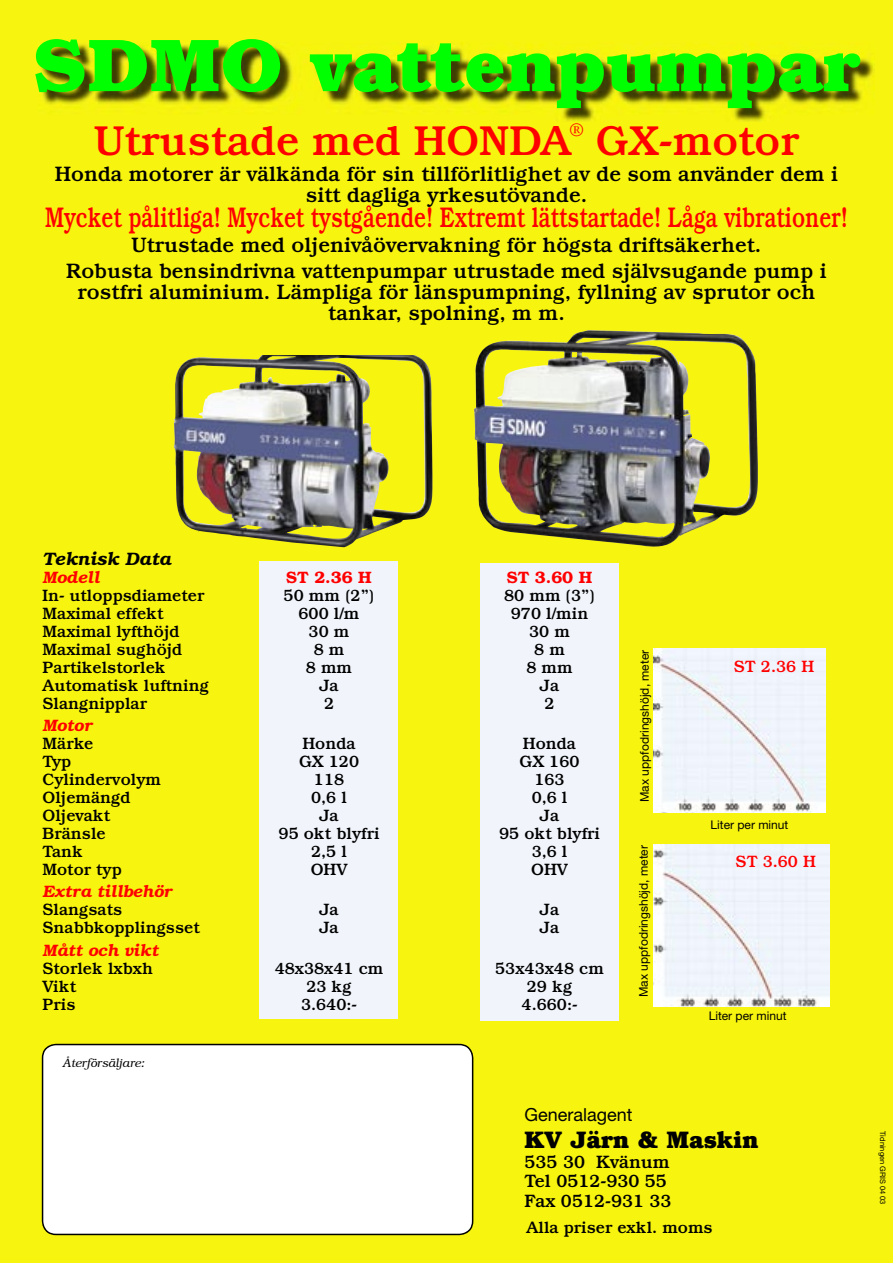
<style>
.page{position:relative;width:893px;height:1263px;background:#f7f410}
.page>*{position:absolute;margin:0;border:0;box-sizing:border-box;transform-origin:0 0}
.t1{font:700 75px "Bookman";color:#0f0}
.t2{font:500 42px "Bookman";color:#f00}
.t3{font:500 28.5px "Bookman";color:#f00;scale:.75 1}
.t4{font:700 24px "Bookman";color:#000}
.t5{font:500 21px/21px "Bookman";color:#000;text-align:center}
.t6{font:500 18px/19.5px "Bookman";color:#000}
.t7{font:18px "Helvetica Neue";color:#000}
.t8{font:italic 600 18px "Bookman";color:#000}
.t9{font:18px "Times Ten";color:#f00}
.t10{font:500 16.5px "Bookman";color:#000}
.t11{font:italic 600 16.5px "Bookman";color:#f00}
.t12{font:600 16.5px "Bookman";color:#f00}
.t13{font:500 16.5px "Bookman";color:#f00}
.t14{font:12px "Helvetica Neue";color:#000}
.t15{font:italic 300 12px "Bookman";color:#000}
.t16{font:7.5px "Helvetica Neue";color:#000}
</style>
<div class="page">
<svg style="left:42px;top:1044px;width:431px;height:191px"></svg>
<img style="left:39px;top:42px;width:835px;height:80px">
<img style="left:173px;top:356px;width:259px;height:191px">
<img style="left:474px;top:330px;width:284px;height:218px">
<div style="left:259px;top:561px;width:139px;height:458px;background:#f1f5fb"></div>
<div style="left:480px;top:563px;width:139px;height:458px;background:#f1f5fb"></div>
<img style="left:653px;top:648px;width:173px;height:164px">
<img style="left:653px;top:844px;width:176px;height:163px">
<h1 class="t1" style="left:33px;top:19px;width:829px">SDMO vattenpumpar</h1>
<h2 class="t2" style="left:94px;top:116px;width:479px">Utrustade med HONDA</h2>
<p class="t9" style="left:570px;top:119px;width:16px">®</p>
<h2 class="t2" style="left:596px;top:116px;width:205px">GX-motor</h2>
<p class="t5" style="left:55px;top:163px;width:785px">Honda motorer är välkända för sin tillförlitlighet av de som använder dem i sitt dagliga yrkesutövande.</p>
<h3 class="t3" style="left:45px;top:201px;width:1072px">Mycket pålitliga! Mycket tystgående! Extremt lättstartade! Låga vibrationer!</h3>
<p class="t5" style="left:66px;top:232px;width:762px;line-height:25.2px">Utrustade med oljenivåövervakning för högsta driftsäkerhet.<br>Robusta bensindrivna vattenpumpar utrustade med självsugande pump i</p>
<p class="t5" style="left:78px;top:280px;width:739px;line-height:21.6px">rostfri aluminium. Lämpliga för länspumpning, fyllning av sprutor och tankar, spolning, m m.</p>
<p class="t8" style="left:43px;top:548px;width:130px">Teknisk Data</p>
<p class="t11" style="left:43px;top:567px;width:59px">Modell</p>
<p class="t12" style="left:286px;top:567px;width:87px">ST 2.36 H</p>
<p class="t12" style="left:507px;top:567px;width:87px">ST 3.60 H</p>
<p class="t10" style="left:43px;top:585px;width:163px">In- utloppsdiameter</p>
<p class="t10" style="left:284px;top:585px;width:92px">50 mm (2”)</p>
<p class="t10" style="left:504px;top:585px;width:92px">80 mm (3”)</p>
<p class="t10" style="left:43px;top:603px;width:123px">Maximal effekt</p>
<p class="t10" style="left:299px;top:603px;width:63px">600 l/m</p>
<p class="t10" style="left:511px;top:603px;width:79px">970 l/min</p>
<p class="t10" style="left:43px;top:621px;width:139px">Maximal lyfthöjd</p>
<p class="t10" style="left:309px;top:621px;width:42px">30 m</p>
<p class="t10" style="left:529px;top:621px;width:42px">30 m</p>
<p class="t10" style="left:43px;top:639px;width:141px">Maximal sughöjd</p>
<p class="t10" style="left:314px;top:639px;width:32px">8 m</p>
<p class="t10" style="left:534px;top:639px;width:32px">8 m</p>
<p class="t10" style="left:43px;top:657px;width:125px">Partikelstorlek</p>
<p class="t10" style="left:306px;top:657px;width:48px">8 mm</p>
<p class="t10" style="left:526px;top:657px;width:48px">8 mm</p>
<p class="t10" style="left:43px;top:675px;width:168px">Automatisk luftning</p>
<p class="t10" style="left:319px;top:675px;width:21px">Ja</p>
<p class="t10" style="left:540px;top:675px;width:21px">Ja</p>
<p class="t10" style="left:43px;top:693px;width:106px">Slangnipplar</p>
<p class="t10" style="left:324px;top:693px;width:12px">2</p>
<p class="t10" style="left:544px;top:693px;width:12px">2</p>
<p class="t11" style="left:43px;top:715px;width:51px">Motor</p>
<p class="t10" style="left:43px;top:734px;width:52px">Märke</p>
<p class="t10" style="left:302px;top:734px;width:55px">Honda</p>
<p class="t10" style="left:523px;top:734px;width:55px">Honda</p>
<p class="t10" style="left:43px;top:752px;width:30px">Typ</p>
<p class="t10" style="left:299px;top:752px;width:62px">GX 120</p>
<p class="t10" style="left:519px;top:752px;width:62px">GX 160</p>
<p class="t10" style="left:43px;top:770px;width:120px">Cylindervolym</p>
<p class="t10" style="left:314px;top:770px;width:32px">118</p>
<p class="t10" style="left:534px;top:770px;width:32px">163</p>
<p class="t10" style="left:43px;top:788px;width:90px">Oljemängd</p>
<p class="t10" style="left:311px;top:788px;width:37px">0,6 l</p>
<p class="t10" style="left:532px;top:788px;width:37px">0,6 l</p>
<p class="t10" style="left:43px;top:806px;width:69px">Oljevakt</p>
<p class="t10" style="left:319px;top:806px;width:21px">Ja</p>
<p class="t10" style="left:540px;top:806px;width:21px">Ja</p>
<p class="t10" style="left:43px;top:824px;width:65px">Bränsle</p>
<p class="t10" style="left:279px;top:824px;width:102px">95 okt blyfri</p>
<p class="t10" style="left:499px;top:824px;width:102px">95 okt blyfri</p>
<p class="t10" style="left:43px;top:842px;width:42px">Tank</p>
<p class="t10" style="left:311px;top:842px;width:37px">2,5 l</p>
<p class="t10" style="left:532px;top:842px;width:37px">3,6 l</p>
<p class="t10" style="left:43px;top:860px;width:81px">Motor typ</p>
<p class="t10" style="left:311px;top:860px;width:38px">OHV</p>
<p class="t10" style="left:531px;top:860px;width:38px">OHV</p>
<p class="t11" style="left:43px;top:882px;width:131px">Extra tillbehör</p>
<p class="t10" style="left:43px;top:900px;width:81px">Slangsats</p>
<p class="t10" style="left:319px;top:900px;width:21px">Ja</p>
<p class="t10" style="left:540px;top:900px;width:21px">Ja</p>
<p class="t10" style="left:43px;top:918px;width:159px">Snabbkopplingsset</p>
<p class="t10" style="left:319px;top:918px;width:21px">Ja</p>
<p class="t10" style="left:540px;top:918px;width:21px">Ja</p>
<p class="t11" style="left:43px;top:940px;width:117px">Mått och vikt</p>
<p class="t10" style="left:43px;top:958px;width:112px">Storlek lxbxh</p>
<p class="t10" style="left:275px;top:958px;width:110px">48x38x41 cm</p>
<p class="t10" style="left:495px;top:958px;width:110px">53x43x48 cm</p>
<p class="t10" style="left:43px;top:976px;width:35px">Vikt</p>
<p class="t10" style="left:306px;top:976px;width:47px">23 kg</p>
<p class="t10" style="left:527px;top:976px;width:47px">29 kg</p>
<p class="t10" style="left:43px;top:994px;width:35px">Pris</p>
<p class="t10" style="left:301px;top:994px;width:57px">3.640:-</p>
<p class="t10" style="left:522px;top:994px;width:57px">4.660:-</p>
<p class="t15" style="left:63px;top:1056px;width:83px">Återförsäljare:</p>
<p class="t14" style="left:637px;top:802px;width:154px;rotate:-90deg">Max uppfodringshöjd, meter</p>
<p class="t13" style="left:734px;top:657px;width:82px">ST 2.36 H</p>
<p class="t14" style="left:711px;top:817px;width:79px">Liter per minut</p>
<p class="t14" style="left:636px;top:997px;width:154px;rotate:-90deg">Max uppfodringshöjd, meter</p>
<p class="t13" style="left:736px;top:851px;width:82px">ST 3.60 H</p>
<p class="t14" style="left:709px;top:1009px;width:79px">Liter per minut</p>
<p class="t7" style="left:524px;top:1104px;width:110px">Generalagent</p>
<h3 class="t4" style="left:524px;top:1125px;width:236px">KV Järn &amp; Maskin</h3>
<p class="t6" style="left:524px;top:1152px;width:149px">535 30 Kvänum<br>Tel 0512-930 55<br>Fax 0512-931 33</p>
<p class="t10" style="left:527px;top:1218px;width:188px">Alla priser exkl. moms</p>
<p class="t16" style="left:887px;top:1131px;width:75px;rotate:90deg">Tidningen GRIS 04 03</p>
</div>
